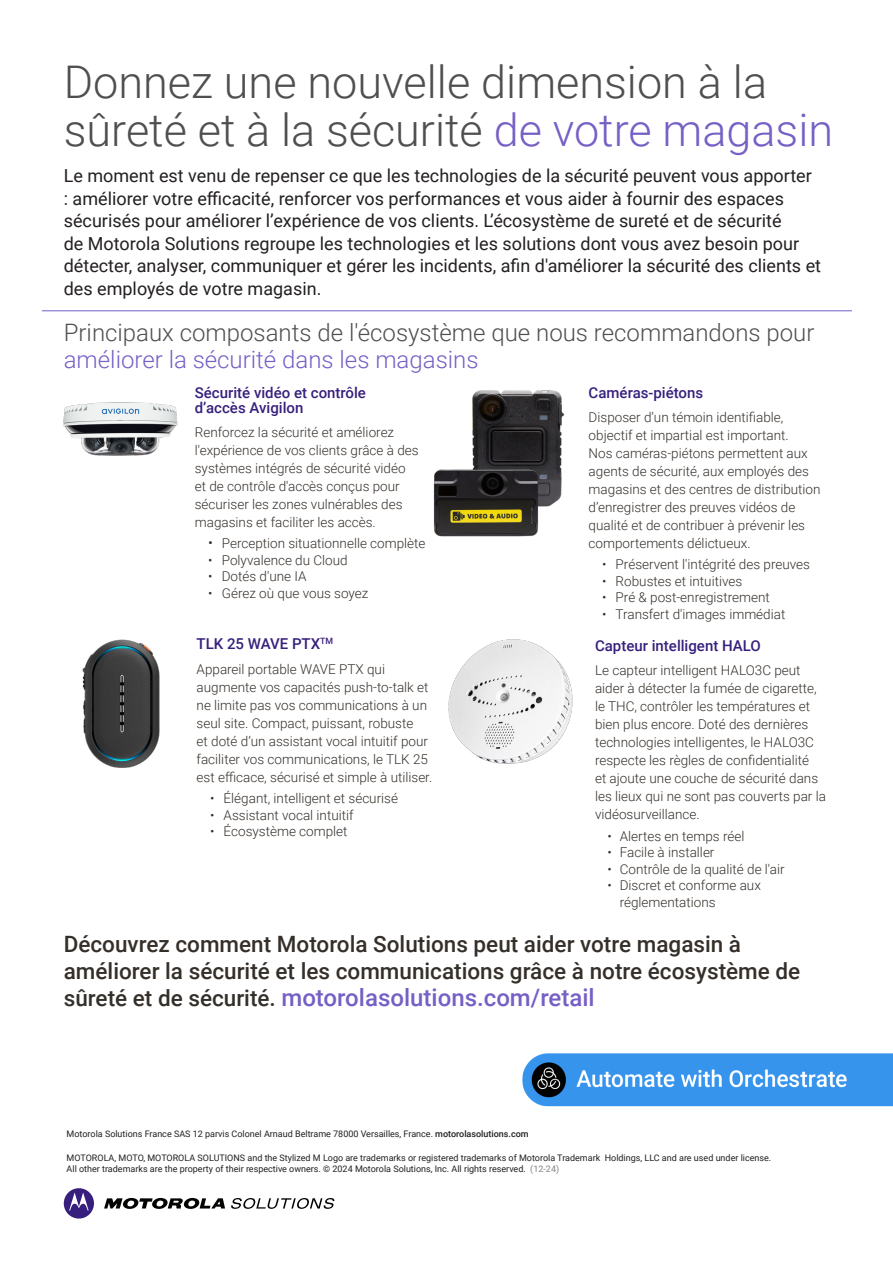
<style>
.page{position:relative;width:893px;height:1263px;background:#fff}
.page>*{position:absolute;margin:0;border:0;box-sizing:border-box;transform-origin:0 0}
.t1{font:300 45px/48px "Roboto";color:#4f4f4f}
.t2{font:300 24px/27px "Roboto";color:#4f4f4f}
.t3{font:500 24px "Roboto";color:#765fc5}
.t4{font:500 22.5px/27px "Roboto";color:#352f2a}
.t5{font:18px/22.5px "Roboto";color:#231f20}
.H4_-_Content_Header{font:500 15px/15px "Roboto";color:#37207d}
.Body_Copy{font:300 13.5px/18px "Roboto";color:#352f2a}
.t6{font:9px/10.8px "Roboto";color:#231f20}
.s1{color:#765fc5}
.s2{font-size:15px}
.s3{font-size:22.5px;color:#352f2a}
.s4{font-weight:500}
.s5{color:#808285}
</style>
<div class="page">
<hr style="left:42px;top:310px;width:810px;height:1px;background:#765fc5">
<img style="left:472px;top:390px;width:93px;height:35px">
<img style="left:63px;top:402px;width:115px;height:54px">
<img style="left:82px;top:639px;width:78px;height:129px">
<img style="left:448px;top:639px;width:125px;height:125px">
<svg style="left:104px;top:1198px;width:121px;height:11px"></svg>
<svg style="left:64px;top:1188px;width:30px;height:30px"></svg>
<svg style="left:231px;top:1198px;width:103px;height:11px"></svg>
<img style="left:433px;top:425px;width:129px;height:112px">
<img style="left:522px;top:1053px;width:371px;height:54px">
<p class="t1" style="left:64px;top:56px;width:771px">Donnez une nouvelle dimension à la sûreté et à la sécurité <span class="s1">de votre magasin</span></p>
<p class="t5" style="left:64px;top:164px;width:759px">Le moment est venu de repenser ce que les technologies de la sécurité peuvent vous apporter<br>: améliorer votre efficacité, renforcer vos performances et vous aider à fournir des espaces sécurisés pour améliorer l’expérience de vos clients. L’écosystème de sureté et de sécurité<br>de Motorola Solutions regroupe les technologies et les solutions dont vous avez besoin pour détecter, analyser, communiquer et gérer les incidents, afin d'améliorer la sécurité des clients et des employés de votre magasin.</p>
<p class="t2" style="left:64px;top:318px;width:752px">Principaux composants de l'écosystème que nous recommandons pour <span class="s1">améliorer la sécurité dans les magasins</span></p>
<p class="H4_-_Content_Header" style="left:195px;top:384px;width:173px">Sécurité vidéo et contrôle d’accès Avigilon</p>
<p class="Body_Copy" style="left:195px;top:423px;width:225px">Renforcez la sécurité et améliorez l'expérience de vos clients grâce à des systèmes intégrés de sécurité vidéo et de contrôle d'accès conçus pour sécuriser les zones vulnérables des magasins et faciliter les accès.</p>
<p class="Body_Copy" style="left:208px;top:534px;width:219px"><span class="s2">•</span> Perception situationnelle complète</p>
<p class="Body_Copy" style="left:208px;top:551px;width:141px">• Polyvalence du Cloud</p>
<p class="Body_Copy" style="left:208px;top:567px;width:100px">• Dotés d'une IA</p>
<p class="Body_Copy" style="left:208px;top:584px;width:162px">• Gérez où que vous soyez</p>
<p class="H4_-_Content_Header" style="left:197px;top:636px;width:138px">TLK 25 WAVE PTX<sup>TM</sup></p>
<p class="Body_Copy" style="left:197px;top:660px;width:237px">Appareil portable WAVE PTX qui augmente vos capacités push-to-talk et ne limite pas vos communications à un seul site. Compact, puissant, robuste<br>et doté d’un assistant vocal intuitif pour faciliter vos communications, le TLK 25 est efficace, sécurisé et simple à utiliser.</p>
<p class="Body_Copy" style="left:210px;top:789px;width:189px">• Élégant, intelligent et sécurisé</p>
<p class="Body_Copy" style="left:210px;top:805px;width:145px">• Assistant vocal intuitif</p>
<p class="Body_Copy" style="left:210px;top:822px;width:139px">• Écosystème complet</p>
<p class="H4_-_Content_Header" style="left:589px;top:384px;width:116px">Caméras-piétons</p>
<p class="Body_Copy" style="left:589px;top:408px;width:233px">Disposer d’un témoin identifiable, objectif et impartial est important.<br>Nos caméras-piétons permettent aux agents de sécurité, aux employés des magasins et des centres de distribution d’enregistrer des preuves vidéos de qualité et de contribuer à prévenir les comportements délictueux.</p>
<p class="Body_Copy" style="left:602px;top:555px;width:209px">• Préservent l'intégrité des preuves</p>
<p class="Body_Copy" style="left:602px;top:572px;width:142px">• Robustes et intuitives</p>
<p class="Body_Copy" style="left:602px;top:588px;width:169px">• Pré &amp; post-enregistrement</p>
<p class="Body_Copy" style="left:602px;top:605px;width:185px">• Transfert d'images immédiat</p>
<p class="H4_-_Content_Header" style="left:595px;top:637px;width:167px">Capteur intelligent HALO</p>
<p class="Body_Copy" style="left:595px;top:661px;width:233px">Le capteur intelligent HALO3C peut aider à détecter la fumée de cigarette, le THC, contrôler les températures et bien plus encore. Doté des dernières technologies intelligentes, le HALO3C respecte les règles de confidentialité<br>et ajoute une couche de sécurité dans les lieux qui ne sont pas couverts par la vidéosurveillance.</p>
<p class="Body_Copy" style="left:607px;top:826px;width:139px">• Alertes en temps réel</p>
<p class="Body_Copy" style="left:607px;top:843px;width:109px">• Facile à installer</p>
<p class="Body_Copy" style="left:607px;top:859px;width:179px">• Contrôle de la qualité de l'air</p>
<p class="Body_Copy" style="left:620px;top:876px;width:143px;line-height:16.5px;text-indent:-12px">• Discret et conforme aux réglementations</p>
<p class="t4" style="left:64px;top:930px;width:738px">Découvrez comment Motorola Solutions peut aider votre magasin à améliorer la sécurité et les communications grâce à notre écosystème de</p>
<p class="t3" style="left:64px;top:981px;width:532px"><span class="s3">sûreté et de sécurité.</span> motorolasolutions.com/retail</p>
<p class="t6" style="left:67px;top:1128px;width:464px">Motorola Solutions France SAS 12 parvis Colonel Arnaud Beltrame 78000 Versailles, France. <span class="s4">motorolasolutions.com</span></p>
<p class="t6" style="left:67px;top:1152px;width:706px">MOTOROLA, MOTO, MOTOROLA SOLUTIONS and the Stylized M Logo are trademarks or registered trademarks of Motorola Trademark Holdings, LLC and are used under license.<br>All other trademarks are the property of their respective owners. © 2024 Motorola Solutions, Inc. All rights reserved. <span class="s5">(12-24)</span></p>
</div>
